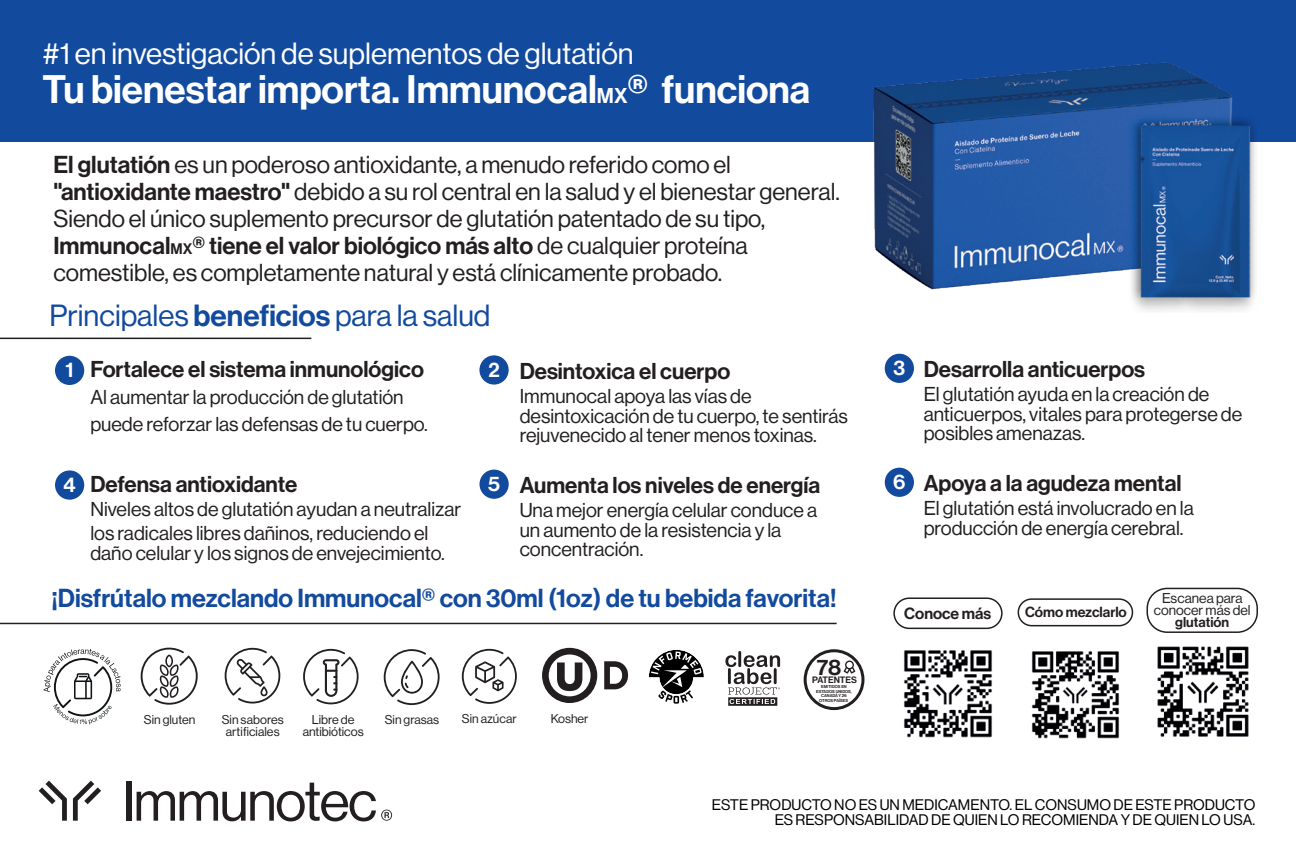
<style>
.page{position:relative;width:1296px;height:864px;background:#fff}
.page>*{position:absolute;margin:0;border:0;box-sizing:border-box;transform-origin:0 0}
.t1{font:500 39px "Haas Grot Disp 65";color:#fff}
.t2{font:30px "Haas Grot Disp 55 Roman";color:#fff}
.t3{font:30px "Haas Grot Disp 55 Roman";color:#124a9e}
.t4{font:500 25.5px "Haas Grot Disp 65";color:#124a9e}
.t5{font:24px/27px "Haas Grot Disp 55 Roman";color:#231f20}
.t6{font:500 24px "Haas Grot Disp 65";color:#231f20}
.t7{font:500 22.5px "Haas Grot Disp 65";color:#231f20}
.t8{font:500 21.9px "Haas Grot Disp 65";color:#231f20}
.t9{font:500 20.7px "Haas Grot Disp 65";color:#fff}
.t10{font:19.8px/19.5px "Haas Grot Disp 55 Roman";color:#231f20}
.t11{font:500 15.9px "Haas Grot Disp 65";color:#231f20}
.t12{font:15px/15px "Haas Grot Disp 55 Roman";color:#000001;text-align:right}
.t13{font:500 14.4px "Haas Grot Disp 65";color:#231f20}
.t14{font:14.1px/12px "Haas Grot Disp 55 Roman";color:#231f20;text-align:center}
.t15{font:500 14.1px "Haas Grot Disp 65";color:#231f20}
.t16{font:12.6px/12px "Haas Grot Disp 55 Roman";color:#231f20;text-align:center}
.t17{font:500 9px "Haas Grot Disp 65";color:#231f20}
.t18{font:500 4.2px/4.5px "Haas Grot Disp 65";color:#231f20;text-align:center}
.s1{font-size:21px}
.s2{font-family:"Haas Grot Disp 65";font-weight:500}
.s3{font-size:15px}
.s4{font-family:"Haas Grot Disp 55 Roman";font-weight:400}
</style>
<div class="page">
<div style="left:0;top:0;width:1296px;height:142px;background:#124a9e"></div>
<img style="left:873px;top:62px;width:382px;height:249px">
<hr style="left:0;top:338px;width:311px;height:1px;background:#231f20">
<div style="left:55px;top:356px;width:29px;height:29px;background:#124a9e;border-radius:50%"></div>
<div style="left:55px;top:470px;width:29px;height:30px;background:#124a9e;border-radius:50%"></div>
<div style="left:885px;top:354px;width:29px;height:29px;background:#124a9e;border-radius:50%"></div>
<div style="left:885px;top:468px;width:29px;height:29px;background:#124a9e;border-radius:50%"></div>
<div style="left:479px;top:355px;width:30px;height:30px;background:#124a9e;border-radius:50%"></div>
<div style="left:480px;top:470px;width:29px;height:29px;background:#124a9e;border-radius:50%"></div>
<div style="left:893px;top:597px;width:110px;height:32px;border:2px solid #231f20;border-radius:15px"></div>
<img style="left:904px;top:650px;width:88px;height:88px">
<hr style="left:0;top:623px;width:837px;height:1px;background:#231f20">
<svg style="left:649px;top:650px;width:55px;height:54px"></svg>
<svg style="left:725px;top:651px;width:55px;height:55px"></svg>
<svg style="left:141px;top:648px;width:57px;height:57px"></svg>
<svg style="left:462px;top:649px;width:55px;height:55px"></svg>
<svg style="left:384px;top:649px;width:56px;height:56px"></svg>
<svg style="left:225px;top:648px;width:55px;height:56px"></svg>
<svg style="left:303px;top:649px;width:56px;height:55px"></svg>
<svg style="left:604px;top:661px;width:24px;height:28px"></svg>
<svg style="left:542px;top:648px;width:55px;height:55px"></svg>
<svg style="left:804px;top:649px;width:60px;height:61px"></svg>
<div style="left:1147px;top:588px;width:111px;height:45px;border:2px solid #231f20;border-radius:20px"></div>
<img style="left:1157px;top:646px;width:92px;height:91px">
<img style="left:1031px;top:651px;width:89px;height:88px">
<div style="left:126px;top:781px;width:5px;height:40px;background:#231f20"></div>
<svg style="left:137px;top:783px;width:255px;height:38px"></svg>
<svg style="left:39px;top:781px;width:28px;height:40px"></svg>
<svg style="left:73px;top:781px;width:28px;height:40px"></svg>
<div style="left:1018px;top:598px;width:115px;height:28px;border:2px solid #231f20;border-radius:13px"></div>
<svg style="left:44px;top:649px;width:77px;height:76px"></svg>
<h2 class="t2" style="left:42px;top:37px;width:593px">#1 en investigación de suplementos de glutatión</h2>
<h1 class="t1" style="left:42px;top:67px;width:769px">Tu bienestar importa. Immunocal<span class="s1">MX</span>® funciona</h1>
<p class="t5" style="left:53px;top:151px;width:788px"><span class="s2">El glutatión</span> es un poderoso antioxidante, a menudo referido como el <span class="s2">"antioxidante maestro"</span> debido a su rol central en la salud y el bienestar general.<br>Siendo el único suplemento precursor de glutatión patentado de su tipo,</p>
<p class="t6" style="left:53px;top:231px;width:696px">Immunocal<span class="s3">MX</span>® tiene el valor biológico más alto <span class="s4">de cualquier proteína</span></p>
<p class="t5" style="left:53px;top:259px;width:670px">comestible, es completamente natural y está clínicamente probado.</p>
<h2 class="t3" style="left:49px;top:298px;width:443px">Principales <span class="s2">beneficios</span> para la salud</h2>
<p class="t7" style="left:90px;top:357px;width:335px">Fortalece el sistema inmunológico</p>
<p class="t10" style="left:90px;top:384px;width:339px;line-height:27px">Al aumentar la producción de glutatión puede reforzar las defensas de tu cuerpo.</p>
<p class="t9" style="left:488px;top:358px;width:13px">2</p>
<p class="t9" style="left:66px;top:358px;width:10px">1</p>
<p class="t7" style="left:520px;top:358px;width:212px">Desintoxica el cuerpo</p>
<p class="t10" style="left:520px;top:387px;width:330px">Immunocal apoya las vías de desintoxicación de tu cuerpo, te sentirás rejuvenecido al tener menos toxinas.</p>
<p class="t9" style="left:63px;top:473px;width:14px">4</p>
<p class="t7" style="left:90px;top:471px;width:208px">Defensa antioxidante</p>
<p class="t10" style="left:90px;top:497px;width:372px;line-height:24px">Niveles altos de glutatión ayudan a neutralizar los radicales libres dañinos, reduciendo el</p>
<p class="t10" style="left:90px;top:543px;width:356px">daño celular y los signos de envejecimiento.</p>
<p class="t9" style="left:488px;top:472px;width:13px">5</p>
<p class="t7" style="left:520px;top:472px;width:302px">Aumenta los niveles de energía</p>
<p class="t10" style="left:520px;top:501px;width:299px">Una mejor energía celular conduce a un aumento de la resistencia y la concentración.</p>
<p class="t4" style="left:52px;top:584px;width:787px">¡Disfrútalo mezclando Immunocal® con 30ml (1oz) de tu bebida favorita!</p>
<p class="t16" style="left:144px;top:714px;width:53px">Sin gluten</p>
<p class="t16" style="left:222px;top:714px;width:64px">Sin sabores</p>
<p class="t16" style="left:462px;top:713px;width:56px">Sin azúcar</p>
<p class="t16" style="left:551px;top:713px;width:39px">Kosher</p>
<p class="t16" style="left:226px;top:726px;width:55px">artificiales</p>
<p class="t16" style="left:303px;top:714px;width:63px">Libre de antibióticos</p>
<p class="t16" style="left:385px;top:714px;width:56px">Sin grasas</p>
<p class="t8" style="left:817px;top:654px;width:26px">78</p>
<p class="t18" style="left:816px;top:685px;width:37px">EMITIDOS EN<br>ESTADOS UNIDOS,<br>CANADÁ Y 26<br>OTROS PAÍSES</p>
<p class="t17" style="left:812px;top:675px;width:46px">PATENTES</p>
<p class="t9" style="left:894px;top:356px;width:13px">3</p>
<p class="t9" style="left:893px;top:470px;width:14px">6</p>
<p class="t7" style="left:924px;top:357px;width:223px">Desarrolla anticuerpos</p>
<p class="t10" style="left:924px;top:385px;width:320px">El glutatión ayuda en la creación de anticuerpos, vitales para protegerse de posibles amenazas.</p>
<p class="t7" style="left:924px;top:470px;width:259px">Apoya a la agudeza mental</p>
<p class="t10" style="left:924px;top:499px;width:272px">El glutatión está involucrado en la producción de energía cerebral.</p>
<p class="t11" style="left:904px;top:604px;width:88px">Conoce más</p>
<p class="t13" style="left:1025px;top:603px;width:103px">Cómo mezclarlo</p>
<p class="t14" style="left:1154px;top:592px;width:98px">Escanea para conocer más del</p>
<p class="t15" style="left:1175px;top:614px;width:55px">glutatión</p>
<p class="t12" style="left:712px;top:797px;width:545px">ESTE PRODUCTO NO ES UN MEDICAMENTO. EL CONSUMO DE ESTE PRODUCTO<br>ES RESPONSABILIDAD DE QUIEN LO RECOMIENDA Y DE QUIEN LO USA.</p>
</div>
